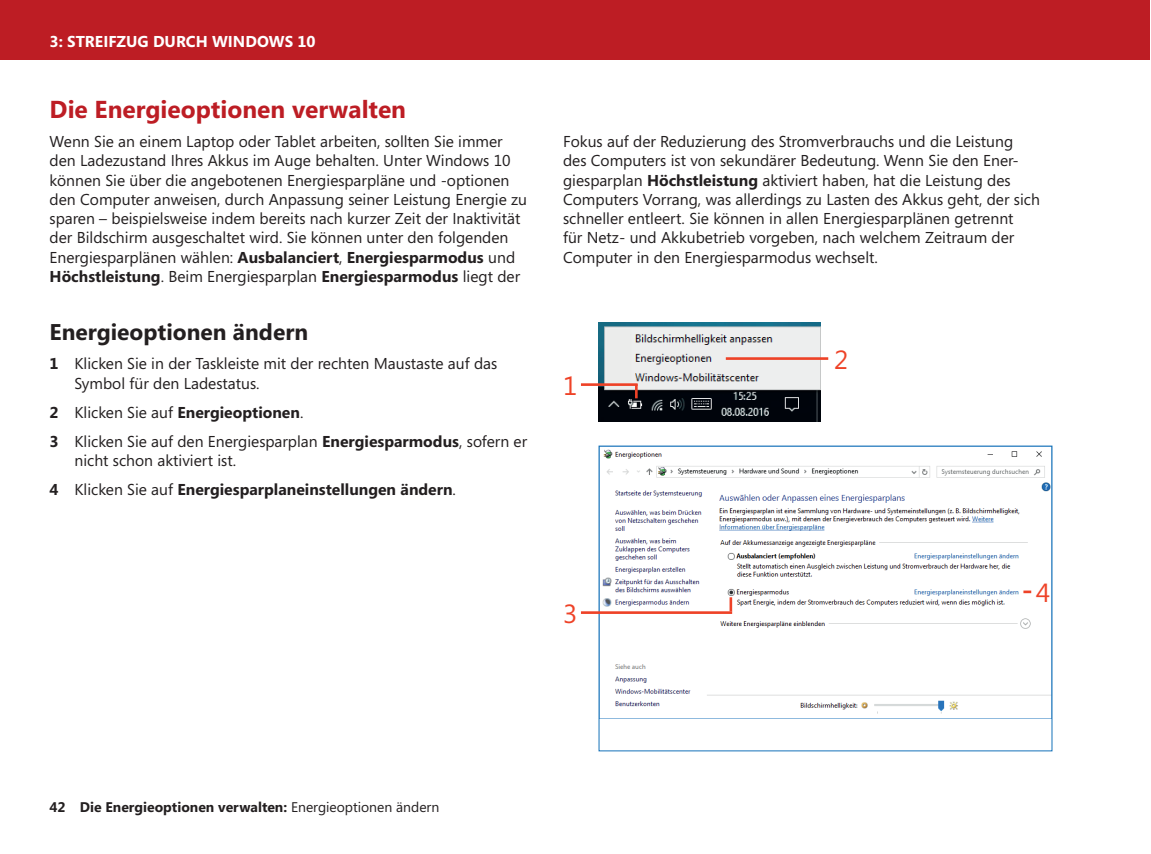
<style>
.page{position:relative;width:1151px;height:854px;background:#fff}
.page>*{position:absolute;margin:0;border:0;box-sizing:border-box;transform-origin:0 0}
.t1{font:26.25px "Segoe";color:#ee4227}
.t2{font:700 24.5px "Segoe";color:#bd1d24}
.t3{font:700 22.75px "Segoe";color:#231f20}
.t4{font:15.75px/19.2px "Segoe";color:#231f20}
.t5{font:700 15.75px "Segoe";color:#fff}
.t6{font:700 14px "Segoe";color:#231f20}
.s1{font-weight:700}
.s2{font-weight:400}
</style>
<div class="page">
<div style="left:0;top:1px;width:1150px;height:59px;background:#bd1d24"></div>
<img style="left:599px;top:322px;width:222px;height:99px">
<img style="left:601px;top:449px;width:449px;height:265px">
<div style="left:599px;top:445px;width:453px;height:305px;border:1px solid #1572b9"></div>
<hr style="left:726px;top:357px;width:102px;height:3px;background:#ee4227">
<svg style="left:1023px;top:590px;width:8px;height:3px"></svg>
<hr style="left:581px;top:383px;width:57px;height:3px;background:#ee4227">
<hr style="left:581px;top:611px;width:151px;height:2px;background:#ee4227">
<hr style="left:729px;top:597px;width:3px;height:14px;background:#ee4227">
<hr style="left:635px;top:384px;width:3px;height:14px;background:#ee4227">
<p class="t5" style="left:50px;top:32px;width:268px">3: STREIFZUG DURCH WINDOWS 10</p>
<h2 class="t2" style="left:50px;top:95px;width:358px">Die Energieoptionen verwalten</h2>
<p class="t4" style="left:50px;top:132px;width:479px">Wenn Sie an einem Laptop oder Tablet arbeiten, sollten Sie immer den Ladezustand Ihres Akkus im Auge behalten. Unter Windows 10 können Sie über die angebotenen Energiesparpläne und -optionen den Computer anweisen, durch Anpassung seiner Leistung Energie zu sparen – beispielsweise indem bereits nach kurzer Zeit der Inaktivität der Bildschirm ausgeschaltet wird. Sie können unter den folgenden Energiesparplänen wählen: <span class="s1">Ausbalanciert</span>, <span class="s1">Energiesparmodus</span> und <span class="s1">Höchstleistung</span>. Beim Energiesparplan <span class="s1">Energiesparmodus</span> liegt der</p>
<p class="t4" style="left:563px;top:132px;width:478px">Fokus auf der Reduzierung des Stromverbrauchs und die Leistung des Computers ist von sekundärer Bedeutung. Wenn Sie den Ener&shy;giesparplan <span class="s1">Höchstleistung</span> aktiviert haben, hat die Leistung des Computers Vorrang, was allerdings zu Lasten des Akkus geht, der sich schneller entleert. Sie können in allen Energiesparplänen getrennt<br>für Netz- und Akkubetrieb vorgeben, nach welchem Zeitraum der Computer in den Energiesparmodus wechselt.</p>
<h3 class="t3" style="left:50px;top:319px;width:260px">Energieoptionen ändern</h3>
<p class="t4" style="left:74px;top:354px;width:424px;text-indent:-25px"><span class="s1">1</span> Klicken Sie in der Taskleiste mit der rechten Maustaste auf das<br>Symbol für den Ladestatus.</p>
<p class="t4" style="left:50px;top:397px;width:479px;line-height:29.2px"><span class="s1">2</span> Klicken Sie auf <span class="s1">Energieoptionen</span>.<br><span class="s1">3</span> Klicken Sie auf den Energiesparplan <span class="s1">Energiesparmodus</span>, sofern er</p>
<p class="t4" style="left:50px;top:446px;width:408px;line-height:29.2px;text-indent:25px">nicht schon aktiviert ist.<br><span class="s1">4</span> Klicken Sie auf <span class="s1">Energiesparplaneinstellungen ändern</span>.</p>
<h1 class="t1" style="left:834px;top:344px;width:16px">2</h1>
<h1 class="t1" style="left:563px;top:370px;width:16px">1</h1>
<p class="t6" style="left:50px;top:798px;width:391px">42 Die Energieoptionen verwalten: <span class="s2">Energieoptionen ändern</span></p>
<h1 class="t1" style="left:563px;top:598px;width:16px">3</h1>
<h1 class="t1" style="left:1036px;top:577px;width:16px">4</h1>
</div>
